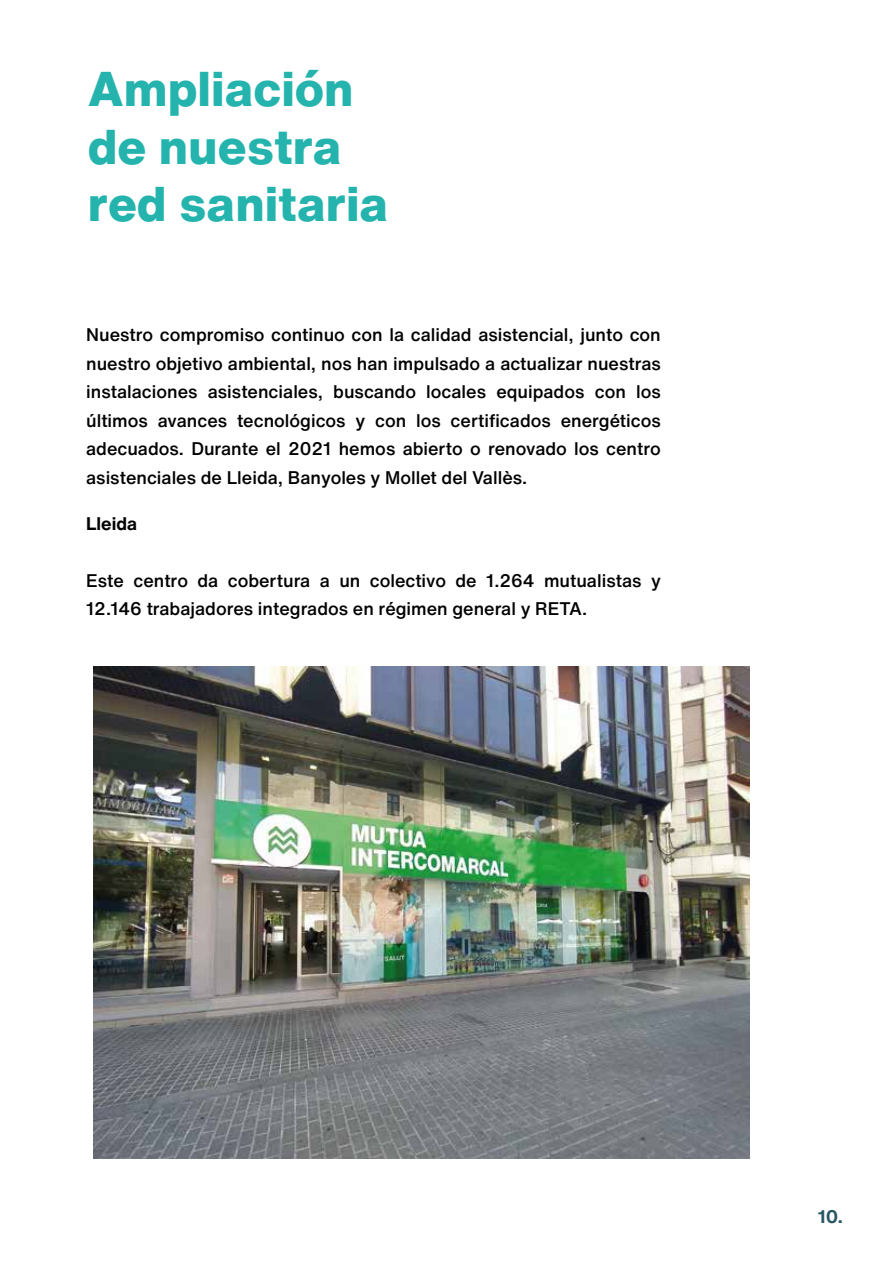
<style>
.page{position:relative;width:893px;height:1263px;background:#fff}
.page>*{position:absolute;margin:0;border:0;box-sizing:border-box;transform-origin:0 0}
.t1{font:800 48px/57.6px "Helvetica Now Text";color:#25b4ad}
.t2{font:500 18px/28.5px "Helvetica Now Text";color:#030202;text-align:justify}
.t3{font:700 18px "Helvetica Now Text";color:#030202}
.t4{font:700 18px "Helvetica Now Text";color:#265765}
</style>
<div class="page">
<img style="left:94px;top:666px;width:656px;height:492px">
<h1 class="t1" style="left:88px;top:59px;width:302px">Ampliación de nuestra red sanitaria</h1>
<p class="t2" style="left:86px;top:320px;width:576px">Nuestro compromiso continuo con la calidad asistencial, junto con nuestro objetivo ambiental, nos han impulsado a actualizar nuestras instalaciones asistenciales, buscando locales equipados con los últimos avances tecnológicos y con los certificados energéticos adecuados. Durante el 2021 hemos abierto o renovado los centro asistenciales de Lleida, Banyoles y Mollet del Vallès.</p>
<p class="t3" style="left:86px;top:510px;width:52px">Lleida</p>
<p class="t2" style="left:86px;top:566px;width:576px">Este centro da cobertura a un colectivo de 1.264 mutualistas y<br>12.146 trabajadores integrados en régimen general y RETA.</p>
<p class="t4" style="left:818px;top:1203px;width:27px">10.</p>
</div>
